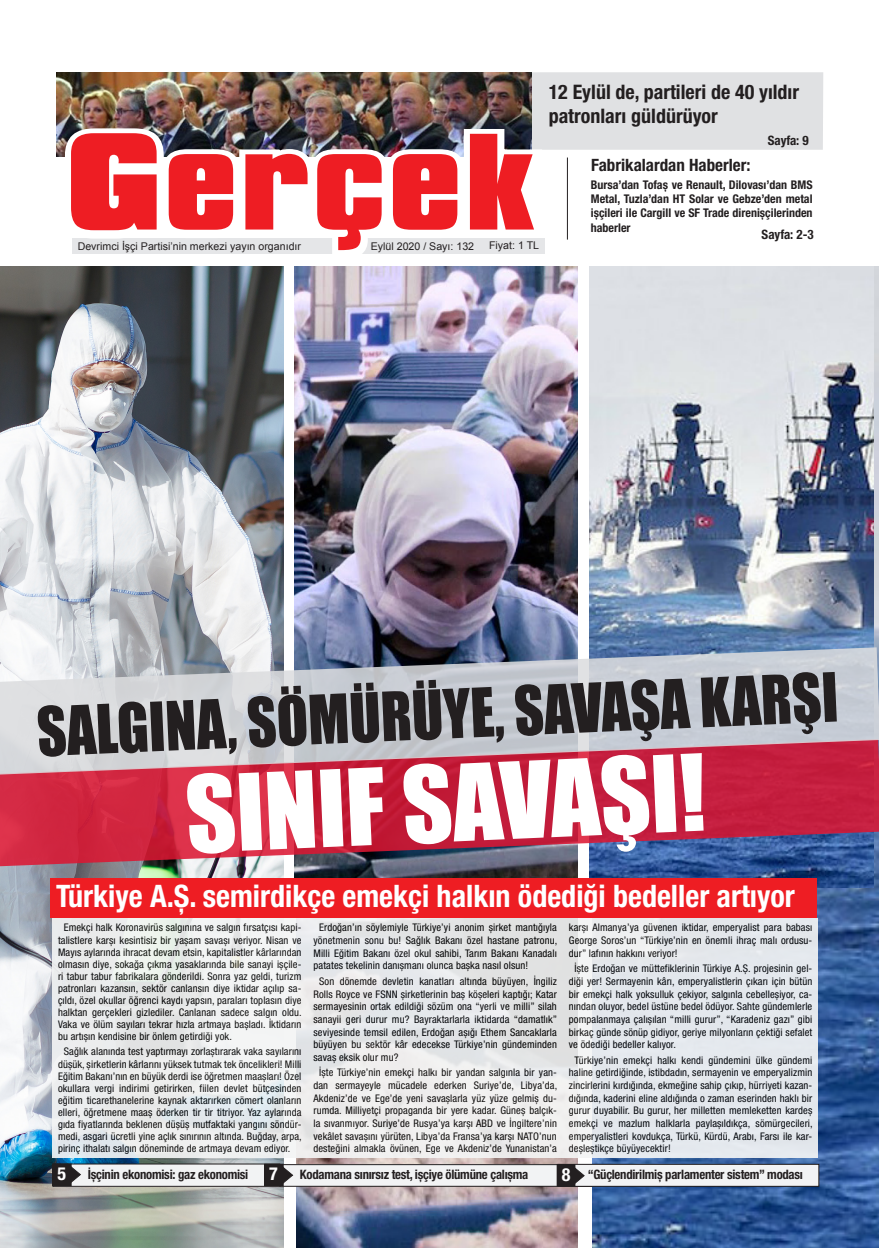
<style>
.page{position:relative;width:879px;height:1248px;background:#fff}
.page>*{position:absolute;margin:0;border:0;box-sizing:border-box;transform-origin:0 0}
.t1{font:98px "Impact";color:#fff}
.t2{font:62.7px "Impact";color:#231f20;scale:.92 1}
.ana_yazi{font:700 condensed 31px "Helvetica Neue LT Pro";color:#fff}
.baslik{font:700 condensed 20px/24px "Helvetica Neue LT Pro";color:#231f20}
.YENİ_YÖNLENDİRME{font:700 condensed 18px "Helvetica Neue LT Pro";color:#fff}
.t3{font:700 condensed 17px "Helvetica Neue LT Pro";color:#231f20}
.spot{font:700 condensed 13px "Helvetica Neue LT Pro";letter-spacing:-.02em;color:#231f20}
.spot-2{font:700 condensed 12px/14.4px "Helvetica Neue LT Pro";color:#231f20;text-align:justify}
.t4{font:10.6px "Arial";color:#231f20}
.t5{font:condensed 10.5px/12.6px "Helvetica Neue LT Pro";letter-spacing:.01em;color:#000;text-align:justify}
</style>
<div class="page">
<img style="left:593px;top:267px;width:286px;height:980px">
<img style="left:590px;top:267px;width:283px;height:620px">
<img style="left:296px;top:917px;width:282px;height:330px">
<hr style="left:567px;top:157px;width:1px;height:82px;background:#231f20">
<div style="left:531px;top:72px;width:292px;height:78px;background:#e0e1e3"></div>
<img style="left:56px;top:72px;width:475px;height:12px">
<img style="left:55px;top:84px;width:498px;height:183px">
<svg style="left:71px;top:133px;width:463px;height:117px;fill:#ee1d23"></svg>
<img style="left:0;top:267px;width:284px;height:980px">
<img style="left:294px;top:267px;width:284px;height:611px">
<div style="left:280px;top:1164px;width:312px;height:22px;background:#f2f3f4"></div>
<div style="left:280px;top:1164px;width:312px;height:22px;border:1px solid #231f20"></div>
<div style="left:53px;top:1163px;width:227px;height:23px;background:#f2f3f4"></div>
<div style="left:53px;top:1163px;width:227px;height:23px;border:1px solid #231f20"></div>
<svg style="left:71px;top:1163px;width:10px;height:22px"></svg>
<div style="left:53px;top:1163px;width:18px;height:22px;background:#231f20"></div>
<div style="left:52px;top:1163px;width:19px;height:22px;border:1px solid #231f20"></div>
<div style="left:558px;top:1164px;width:261px;height:22px;background:#f2f3f4"></div>
<div style="left:558px;top:1164px;width:261px;height:22px;border:1px solid #231f20"></div>
<svg style="left:575px;top:1164px;width:10px;height:22px"></svg>
<div style="left:265px;top:1163px;width:18px;height:22px;background:#231f20"></div>
<div style="left:264px;top:1163px;width:19px;height:22px;border:1px solid #231f20"></div>
<svg style="left:280px;top:1163px;width:13px;height:23px"></svg>
<div style="left:557px;top:1164px;width:18px;height:21px;background:#231f20"></div>
<div style="left:557px;top:1164px;width:18px;height:22px;border:1px solid #231f20"></div>
<div style="left:52px;top:918px;width:766px;height:239px;background:linear-gradient(to right,#edeeed,#e4e7ec)"></div>
<div style="left:50px;top:878px;width:767px;height:39px;background:#ee1d23"></div>
<svg style="left:0;top:774px;width:879px;height:92px;background:#b32e4d"></svg>
<svg style="left:0;top:647px;width:879px;height:127px;background:#c2b0bb"></svg>
<p class="t4" style="left:78px;top:239px;width:225px">Devrimci İşçi Partisi’nin merkezi yayın organıdır</p>
<p class="t4" style="left:371px;top:239px;width:105px">Eylül 2020 / Sayı: 132</p>
<p class="t4" style="left:489px;top:238px;width:52px">Fiyat: 1 TL</p>
<p class="baslik" style="left:549px;top:80px;width:252px">12 Eylül de, partileri de 40 yıldır patronları güldürüyor</p>
<p class="t3" style="left:591px;top:154px;width:161px">Fabrikalardan Haberler:</p>
<p class="spot" style="left:767px;top:132px;width:43px">Sayfa: 9</p>
<p class="spot-2" style="left:591px;top:177px;width:223px">Bursa’dan Tofaş ve Renault, Dilovası’dan BMS Metal, Tuzla’dan HT Solar ve Gebze’den metal işçileri ile Cargill ve SF Trade direnişçilerinden haberler</p>
<p class="spot" style="left:761px;top:227px;width:54px">Sayfa: 2-3</p>
<p class="t2" style="left:34px;top:686px;width:873px;rotate:-3deg">SALGINA, SÖMÜRÜYE, SAVAŞA KARŞI</p>
<p class="t1" style="left:181px;top:740px;width:521px;rotate:-3deg">SINIF SAVAŞI!</p>
<p class="ana_yazi" style="left:56px;top:877px;width:740px">Türkiye A.Ş. semirdikçe emekçi halkın ödediği bedeller artıyor</p>
<p class="t5" style="left:58px;top:921px;width:245px;line-height:12.1px;text-indent:6px">Emekçi halk Koronavirüs salgınına ve salgın fırsatçısı kapi&shy;talistlere karşı kesintisiz bir yaşam savaşı veriyor. Nisan ve Mayıs aylarında ihracat devam etsin, kapitalistler kârlarından olmasın diye, sokağa çıkma yasaklarında bile sanayi işçile&shy;ri tabur tabur fabrikalara gönderildi. Sonra yaz geldi, turizm patronları kazansın, sektör canlansın diye iktidar açılıp sa&shy;çıldı, özel okullar öğrenci kaydı yapsın, paraları toplasın diye halktan gerçekleri gizlediler. Canlanan sadece salgın oldu.<br>Vaka ve ölüm sayıları tekrar hızla artmaya başladı. İktidarın bu artışın kendisine bir önlem getirdiği yok.</p>
<p class="t5" style="left:58px;top:1045px;width:245px;line-height:12.1px;text-indent:6px">Sağlık alanında test yaptırmayı zorlaştırarak vaka sayılarını düşük, şirketlerin kârlarını yüksek tutmak tek öncelikleri! Milli Eğitim Bakanı’nın en büyük derdi ise öğretmen maaşları! Özel okullara vergi indirimi getirirken, fiilen devlet bütçesinden eğitim ticarethanelerine kaynak aktarırken cömert olanların elleri, öğretmene maaş öderken tir tir titriyor. Yaz aylarında gıda fiyatlarında beklenen düşüş mutfaktaki yangını söndür&shy;medi, asgari ücretli yine açlık sınırının altında. Buğday, arpa, pirinç ithalatı salgın döneminde de artmaya devam ediyor.</p>
<p class="t5" style="left:313px;top:921px;width:245px;text-indent:6px">Erdoğan’ın söylemiyle Türkiye’yi anonim şirket mantığıyla yönetmenin sonu bu! Sağlık Bakanı özel hastane patronu, Milli Eğitim Bakanı özel okul sahibi, Tarım Bakanı Kanadalı patates tekelinin danışmanı olunca başka nasıl olsun!</p>
<p class="t5" style="left:313px;top:974px;width:245px;text-indent:6px">Son dönemde devletin kanatları altında büyüyen, İngiliz Rolls Royce ve FSNN şirketlerinin baş köşeleri kaptığı; Katar sermayesinin ortak edildiği sözüm ona “yerli ve milli” silah sanayii geri durur mu? Bayraktarlarla iktidarda “damatlık” seviyesinde temsil edilen, Erdoğan aşığı Ethem Sancaklarla büyüyen bu sektör kâr edecekse Türkiye’nin gündeminden savaş eksik olur mu?</p>
<p class="t5" style="left:313px;top:1066px;width:245px;text-align:center">İşte Türkiye’nin emekçi halkı bir yandan salgınla bir yan&shy;dan sermayeyle mücadele ederken Suriye’de, Libya’da, Akdeniz’de ve Ege’de yeni savaşlarla yüz yüze gelmiş du&shy;rumda. Milliyetçi propaganda bir yere kadar. Güneş balçık&shy;la sıvanmıyor. Suriye’de Rusya’ya karşı ABD ve İngiltere’nin vekâlet savaşını yürüten, Libya’da Fransa’ya karşı NATO’nun desteğini almakla övünen, Ege ve Akdeniz’de Yunanistan’a</p>
<p class="t5" style="left:569px;top:921px;width:245px">karşı Almanya’ya güvenen iktidar, emperyalist para babası George Soros’un “Türkiye’nin en önemli ihraç malı ordusu&shy;dur” lafının hakkını veriyor!</p>
<p class="t5" style="left:569px;top:962px;width:245px;text-indent:6px">İşte Erdoğan ve müttefiklerinin Türkiye A.Ş. projesinin gel&shy;diği yer! Sermayenin kârı, emperyalistlerin çıkarı için bütün bir emekçi halk yoksulluk çekiyor, salgınla cebelleşiyor, ca&shy;nından oluyor, bedel üstüne bedel ödüyor. Sahte gündemlerle pompalanmaya çalışılan “milli gurur”, “Karadeniz gazı” gibi birkaç günde sönüp gidiyor, geriye milyonların çektiği sefalet ve ödediği bedeller kalıyor.</p>
<p class="t5" style="left:569px;top:1053px;width:245px;text-indent:6px">Türkiye’nin emekçi halkı kendi gündemini ülke gündemi haline getirdiğinde, istibdadın, sermayenin ve emperyalizmin zincirlerini kırdığında, ekmeğine sahip çıkıp, hürriyeti kazan&shy;dığında, kaderini eline aldığında o zaman eserinden haklı bir gurur duyabilir. Bu gurur, her milletten memleketten kardeş emekçi ve mazlum halklarla paylaşıldıkça, sömürgecileri, emperyalistleri kovdukça, Türkü, Kürdü, Arabı, Farsı ile kar&shy;deşleştikçe büyüyecektir!</p>
<p class="YENİ_YÖNLENDİRME" style="left:58px;top:1162px;width:10px">5</p>
<p class="spot" style="left:88px;top:1166px;width:162px">İşçinin ekonomisi: gaz ekonomisi</p>
<p class="YENİ_YÖNLENDİRME" style="left:269px;top:1162px;width:10px">7</p>
<p class="spot" style="left:300px;top:1166px;width:230px">Kodamana sınırsız test, işçiye ölümüne çalışma</p>
<p class="YENİ_YÖNLENDİRME" style="left:562px;top:1163px;width:10px">8</p>
<p class="spot" style="left:588px;top:1166px;width:217px">“Güçlendirilmiş parlamenter sistem” modası</p>
</div>
